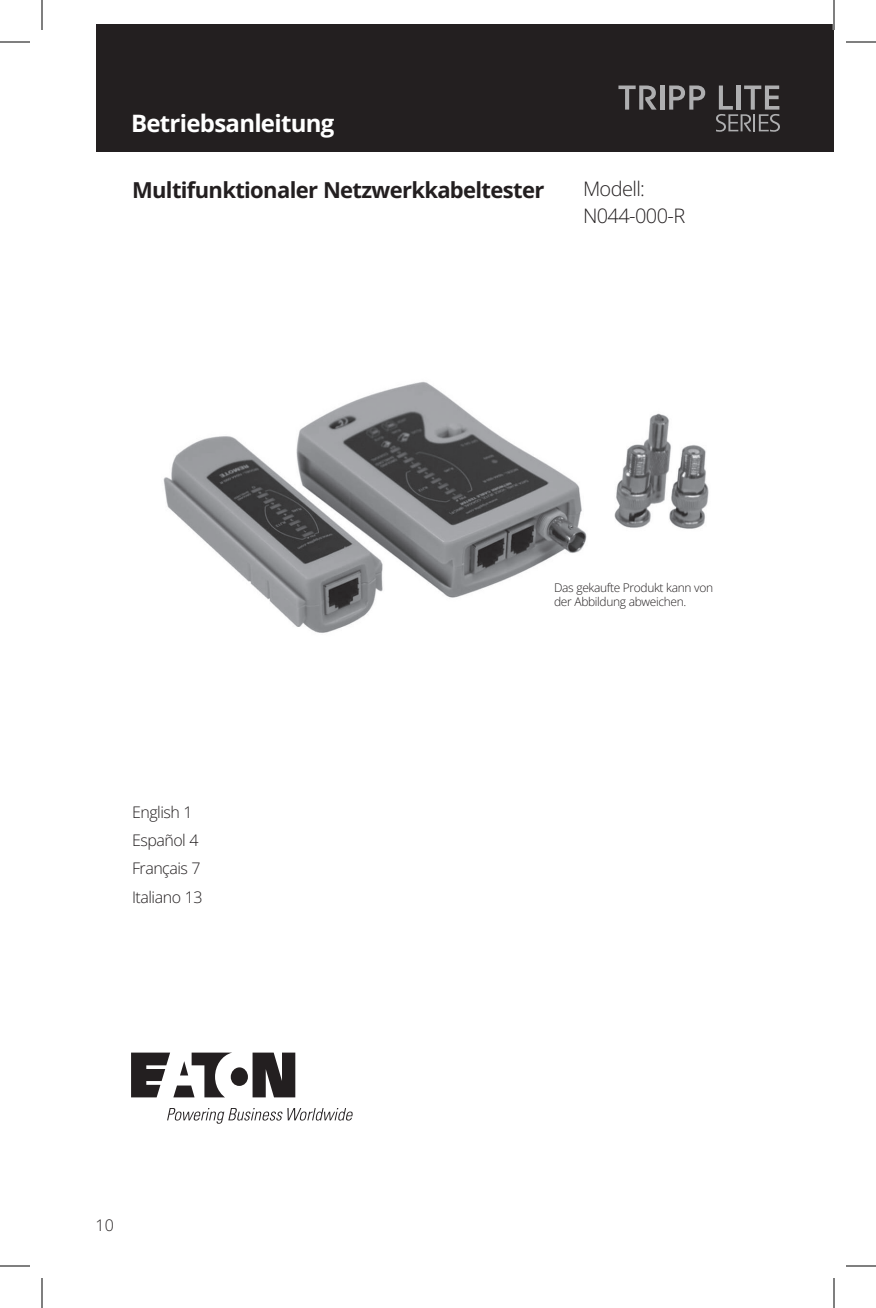
<style>
.page{position:relative;width:876px;height:1308px;background:#fff}
.page>*{position:absolute;margin:0;border:0;box-sizing:border-box;transform-origin:0 0}
._00_Product{font:700 24px "Open Sans";letter-spacing:-.03em;color:#fff}
.t1{font:700 22px "Open Sans";letter-spacing:-.03em;color:#231f20}
.t2{font:20px "Open Sans";letter-spacing:-.03em;color:#231f20}
.t3{font:16px "Open Sans";letter-spacing:-.03em;color:#231f20}
.t4{font:12px/14.4px "Open Sans";letter-spacing:-.03em;color:#231f20}
</style>
<div class="page">
<img style="left:163px;top:381px;width:546px;height:252px">
<div style="left:96px;top:24px;width:738px;height:127px;background:#231f20"></div>
<svg style="left:618px;top:86px;width:39px;height:24px"></svg>
<hr style="left:660px;top:86px;width:4px;height:24px;background:#aeaeb0">
<svg style="left:669px;top:86px;width:36px;height:24px"></svg>
<svg style="left:716px;top:86px;width:64px;height:46px"></svg>
<svg style="left:131px;top:1053px;width:164px;height:44px"></svg>
<svg style="left:167px;top:1108px;width:186px;height:16px"></svg>
<hr style="left:833px;top:0;width:2px;height:30px;background:#fff">
<hr style="left:0;top:42px;width:30px;height:1px;background:#000">
<hr style="left:846px;top:42px;width:30px;height:1px;background:#000">
<hr style="left:0;top:1266px;width:30px;height:1px;background:#000">
<hr style="left:846px;top:1266px;width:30px;height:1px;background:#000">
<hr style="left:42px;top:0;width:1px;height:30px;background:#000">
<hr style="left:42px;top:1278px;width:1px;height:30px;background:#000">
<hr style="left:834px;top:0;width:1px;height:30px;background:#000">
<hr style="left:834px;top:1278px;width:1px;height:30px;background:#000">
<p class="_00_Product" style="left:131px;top:107px;width:205px">Betriebsanleitung</p>
<p class="t1" style="left:132px;top:175px;width:414px">Multifunktionaler Netzwerkkabeltester</p>
<p class="t2" style="left:583px;top:175px;width:64px">Modell:</p>
<p class="t2" style="left:583px;top:202px;width:104px">N044-000-R</p>
<p class="t3" style="left:132px;top:801px;width:62px">English 1</p>
<p class="t3" style="left:132px;top:829px;width:68px">Español 4</p>
<p class="t3" style="left:132px;top:858px;width:70px">Français 7</p>
<p class="t3" style="left:132px;top:886px;width:72px">Italiano 13</p>
<h3 class="t3" style="left:96px;top:1215px;width:20px">10</h3>
<p class="t4" style="left:554px;top:580px;width:161px">Das gekaufte Produkt kann von der Abbildung abweichen.</p>
</div>
